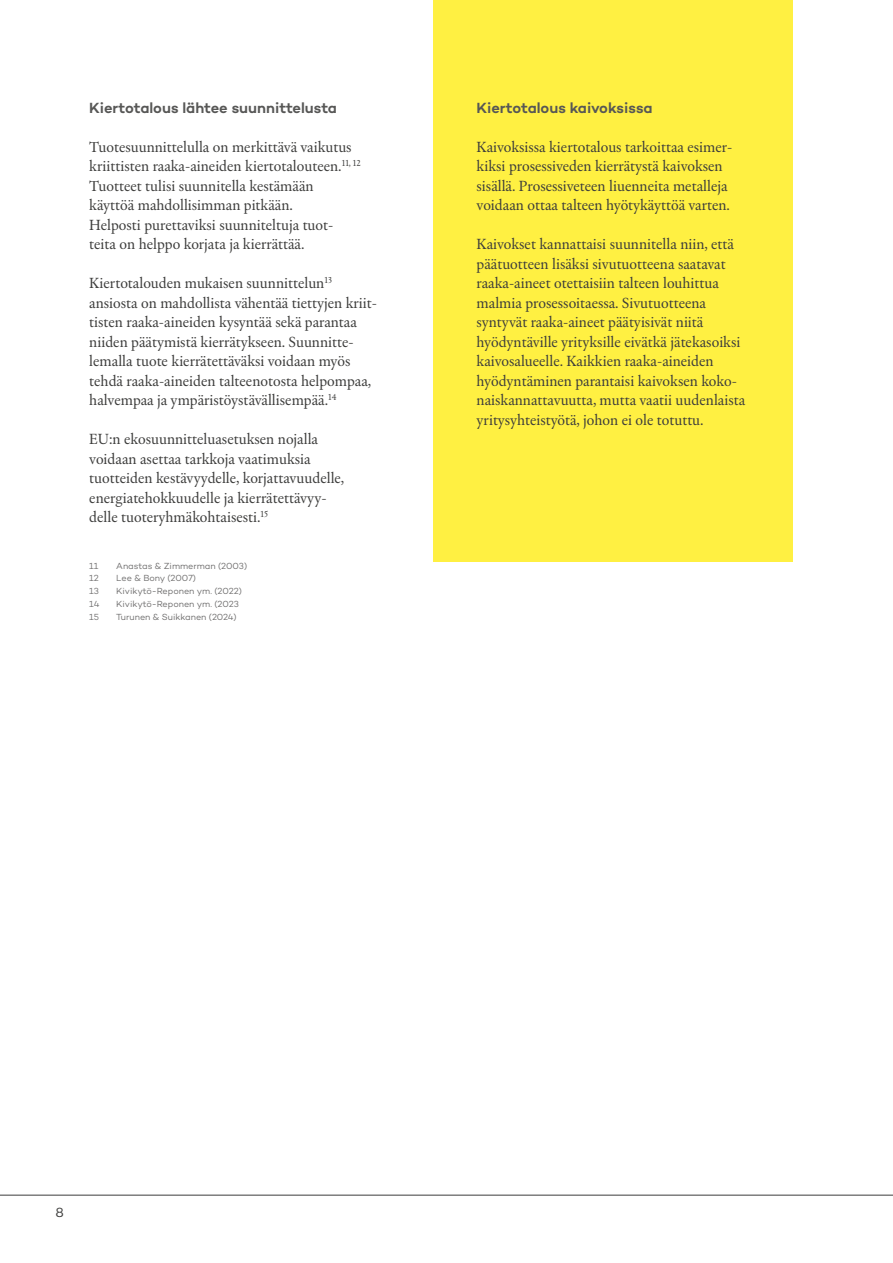
<style>
.page{position:relative;width:893px;height:1263px;background:#fff}
.page>*{position:absolute;margin:0;border:0;box-sizing:border-box;transform-origin:0 0}
.Leipis_sis{font:15px/19.5px "Chassi S";color:#3c3c3b}
.H3{font:600 15px "Campton";letter-spacing:-.005em;color:#575756}
.t1{font:13.5px "Campton";color:#3c3c3b}
.Alaviite{font:9px "Campton";letter-spacing:-.005em;color:#706f6f}
</style>
<div class="page">
<hr style="left:0;top:1195px;width:893px;height:1px;background:#3c3c3b">
<div style="left:434px;top:0;width:359px;height:561px;background:#fff042"></div>
<h3 class="H3" style="left:89px;top:98px;width:249px">Kiertotalous lähtee suunnittelusta</h3>
<p class="Leipis_sis" style="left:89px;top:137px;width:273px">Tuotesuunnittelulla on merkittävä vaikutus kriittisten raaka-aineiden kiertotalouteen.<sup>11,</sup> <sup>12<br></sup>Tuotteet tulisi suunnitella kestämään käyttöä mahdollisimman pitkään.<br>Helposti purettaviksi suunniteltuja tuot&shy;teita on helppo korjata ja kierrättää.</p>
<p class="Leipis_sis" style="left:89px;top:273px;width:289px">Kiertotalouden mukaisen suunnittelun<sup>13 </sup>ansiosta on mahdollista vähentää tiettyjen kriit&shy;tisten raaka-aineiden kysyntää sekä parantaa niiden päätymistä kierrätykseen. Suunnitte&shy;lemalla tuote kierrätettäväksi voidaan myös tehdä raaka-aineiden talteenotosta helpompaa, halvempaa ja ympäristöystävällisempää.<sup>14</sup></p>
<p class="Leipis_sis" style="left:89px;top:429px;width:257px">EU:n ekosuunnitteluasetuksen nojalla voidaan asettaa tarkkoja vaatimuksia tuotteiden kestävyydelle, korjattavuudelle, energiatehokkuudelle ja kierrätettävyy&shy;delle tuoteryhmäkohtaisesti.<sup>15</sup></p>
<p class="Alaviite" style="left:89px;top:560px;width:11px">11</p>
<p class="Alaviite" style="left:116px;top:560px;width:132px">Anastas &amp; Zimmerman (2003)</p>
<p class="Alaviite" style="left:89px;top:573px;width:11px">12</p>
<p class="Alaviite" style="left:116px;top:573px;width:81px">Lee &amp; Bony (2007)</p>
<p class="Alaviite" style="left:89px;top:585px;width:11px">13</p>
<p class="Alaviite" style="left:116px;top:585px;width:127px">Kivikytö-Reponen ym. (2022)</p>
<p class="Alaviite" style="left:89px;top:598px;width:12px">14</p>
<p class="Alaviite" style="left:116px;top:598px;width:124px">Kivikytö-Reponen ym. (2023</p>
<p class="Alaviite" style="left:89px;top:611px;width:11px">15</p>
<p class="Alaviite" style="left:116px;top:611px;width:122px">Turunen &amp; Suikkanen (2024)</p>
<h3 class="H3" style="left:477px;top:98px;width:177px">Kiertotalous kaivoksissa</h3>
<p class="Leipis_sis" style="left:477px;top:137px;width:257px">Kaivoksissa kiertotalous tarkoittaa esimer&shy;kiksi prosessiveden kierrätystä kaivoksen sisällä. Prosessiveteen liuenneita metalleja voidaan ottaa talteen hyötykäyttöä varten.</p>
<p class="Leipis_sis" style="left:477px;top:234px;width:270px">Kaivokset kannattaisi suunnitella niin, että päätuotteen lisäksi sivutuotteena saatavat raaka-aineet otettaisiin talteen louhittua malmia prosessoitaessa. Sivutuotteena syntyvät raaka-aineet päätyisivät niitä hyödyntäville yrityksille eivätkä jätekasoiksi kaivosalueelle. Kaikkien raaka-aineiden hyödyntäminen parantaisi kaivoksen koko&shy;naiskannattavuutta, mutta vaatii uudenlaista yritysyhteistyötä, johon ei ole totuttu.</p>
<p class="t1" style="left:55px;top:1204px;width:10px">8</p>
</div>
